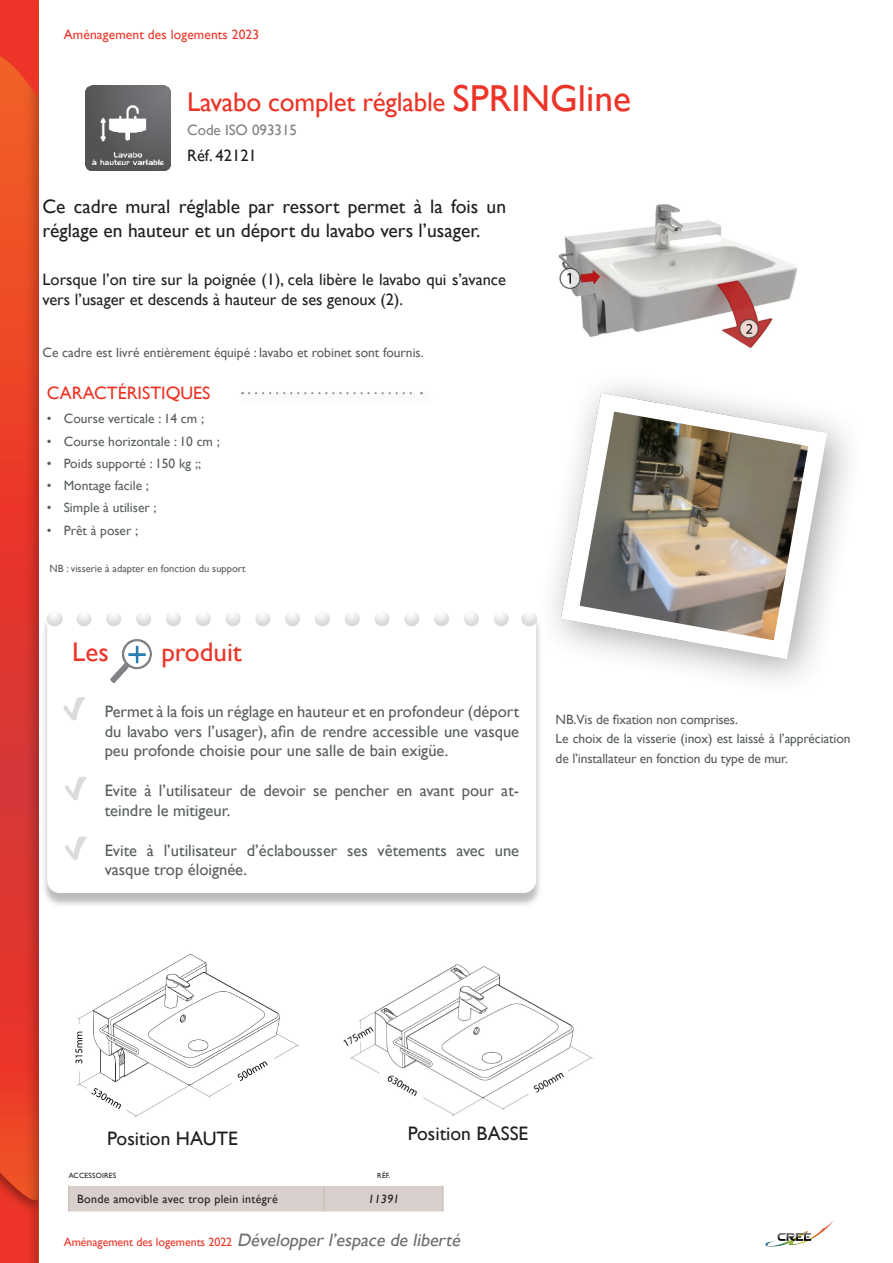
<style>
.page{position:relative;width:893px;height:1263px;background:#fff}
.page>*{position:absolute;margin:0;border:0;box-sizing:border-box;transform-origin:0 0}
.Titre{font:27px "Gill Sans";letter-spacing:-.01em;color:#ec3528}
.Titre1{font:19.5px/23.4px "Gill Sans";color:#231f20}
.Sous_titre{font:18px "Gill Sans";color:#ec3528}
.t1{font:16.5px/19.8px "Gill Sans";color:#595e5e}
.Intro{font:16.5px/19.8px "Gill Sans";color:#231f20}
.Référence{font:16.5px "Gill Sans";color:#231f20}
.Code_gris{font:15px "Gill Sans";color:#808285}
.Description_produit{font:13.5px/19.5px "Gill Sans";letter-spacing:-.01em;color:#595e5e}
.Titre1-2{font:13.5px "Gill Sans";color:#595e5e}
.t2{font:13.5px "Gill Sans";letter-spacing:.01em;color:#ec3528}
.t3{font:12px "Gill Sans";letter-spacing:-.005em;color:#ec3528}
.t4{font:12px "Gill Sans";letter-spacing:.02em;color:#231f20}
.Liste{font:10.5px "Gill Sans";color:#595e5e}
.t5{font:7.5px "Gill Sans";letter-spacing:.025em;color:#231f20}
.s1{font-size:37.5px}
.s2{font-style:italic;font-size:18px;color:#6c6d70}
</style>
<div class="page">
<div style="left:0;top:0;width:41px;height:1263px;background:#231f20;opacity:.3"></div>
<svg style="left:0;top:0;width:38px;height:98px;background:#ec3f27"></svg>
<div style="left:0;top:1156px;width:38px;height:107px;background:#231f20;opacity:.6"></div>
<img style="left:765px;top:1221px;width:68px;height:26px">
<img style="left:85px;top:85px;width:85px;height:85px">
<div style="left:238px;top:389px;width:196px;height:17px;background:#fbfbfb"></div>
<svg style="left:249px;top:392px;width:173px;height:2px"></svg>
<div style="left:536px;top:368px;width:330px;height:330px;background:#231f20;opacity:.4"></div>
<img style="left:561px;top:393px;width:261px;height:265px">
<div style="left:562px;top:394px;width:264px;height:264px;border:16px solid #fff;border-radius:37px"></div>
<img style="left:558px;top:204px;width:239px;height:144px">
<div style="left:41px;top:611px;width:501px;height:296px;background:#231f20;opacity:.3"></div>
<div style="left:47px;top:609px;width:489px;height:284px;background:#fff;border-radius:13px"></div>
<img style="left:63px;top:696px;width:22px;height:25px">
<div style="left:45px;top:610px;width:492px;height:18px;background:#231f20;opacity:.2"></div>
<img style="left:111px;top:639px;width:41px;height:43px">
<img style="left:65px;top:776px;width:22px;height:24px">
<img style="left:65px;top:836px;width:22px;height:24px">
<img style="left:75px;top:953px;width:224px;height:165px">
<img style="left:343px;top:964px;width:250px;height:152px">
<div style="left:68px;top:1186px;width:374px;height:25px;background:#d8cecb"></div>
<hr style="left:323px;top:1186px;width:2px;height:25px;background:#cdc1bc">
<hr style="left:442px;top:1186px;width:2px;height:25px;background:#cdc1bc">
<p class="t2" style="left:64px;top:27px;width:197px">Aménagement des logements 2023</p>
<p class="Titre" style="left:187px;top:86px;width:445px">Lavabo complet réglable <span class="s1">SPRINGline</span></p>
<p class="Code_gris" style="left:187px;top:122px;width:112px">Code ISO 093315</p>
<p class="Référence" style="left:187px;top:146px;width:71px">Réf. 42121</p>
<p class="Titre1" style="left:43px;top:195px;width:465px">Ce cadre mural réglable par ressort permet à la fois un réglage en hauteur et un déport du lavabo vers l’usager.</p>
<p class="Intro" style="left:43px;top:270px;width:465px">Lorsque l’on tire sur la poignée (1), cela libère le lavabo qui s’avance vers l’usager et descends à hauteur de ses genoux (2).</p>
<p class="Titre1-2" style="left:43px;top:345px;width:383px">Ce cadre est livré entièrement équipé : lavabo et robinet sont fournis.</p>
<p class="Sous_titre" style="left:47px;top:382px;width:165px">CARACTÉRISTIQUES</p>
<p class="Description_produit" style="left:47px;top:409px;width:159px">• Course verticale : 14 cm ;</p>
<p class="Description_produit" style="left:47px;top:431px;width:175px">• Course horizontale : 10 cm ;</p>
<p class="Description_produit" style="left:47px;top:454px;width:156px">• Poids supporté : 150 kg ;;</p>
<p class="Description_produit" style="left:47px;top:476px;width:104px">• Montage facile ;</p>
<p class="Description_produit" style="left:47px;top:498px;width:111px">• Simple à utiliser ;</p>
<p class="Description_produit" style="left:47px;top:520px;width:93px">• Prêt à poser ;</p>
<p class="Liste" style="left:50px;top:562px;width:198px">NB : visserie à adapter en fonction du support</p>
<p class="Titre" style="left:72px;top:636px;width:38px">Les</p>
<p class="Titre" style="left:161px;top:636px;width:82px">produit</p>
<p class="t1" style="left:105px;top:702px;width:416px;text-align:justify">Permet à la fois un réglage en hauteur et en profondeur (déport du lavabo vers l’usager), afin de rendre accessible une vasque peu profonde choisie pour une salle de bain exigüe.</p>
<p class="t1" style="left:105px;top:781px;width:416px">Evite à l’utilisateur de devoir se pencher en avant pour at&shy;teindre le mitigeur.</p>
<p class="t1" style="left:105px;top:840px;width:416px">Evite à l’utilisateur d’éclabousser ses vêtements avec une vasque trop éloignée.</p>
<p class="Description_produit" style="left:556px;top:710px;width:184px">NB.Vis de fixation non comprises.</p>
<p class="Description_produit" style="left:556px;top:729px;width:296px">Le choix de la visserie (inox) est laissé à l’appréciation de l’installateur en fonction du type de mur.</p>
<p class="Titre1" style="left:107px;top:1127px;width:132px">Position HAUTE</p>
<p class="Titre1" style="left:408px;top:1122px;width:122px">Position BASSE</p>
<p class="t5" style="left:69px;top:1171px;width:49px">ACCESSOIRES</p>
<p class="t5" style="left:377px;top:1171px;width:14px">RÉF.</p>
<p class="t4" style="left:77px;top:1192px;width:202px">Bonde amovible avec trop plein intégré</p>
<p class="t4" style="left:368px;top:1192px;width:35px">11391</p>
<p class="t3" style="left:64px;top:1234px;width:402px">Aménagement des logements 2022 <span class="s2">Développer l’espace de liberté</span></p>
</div>
